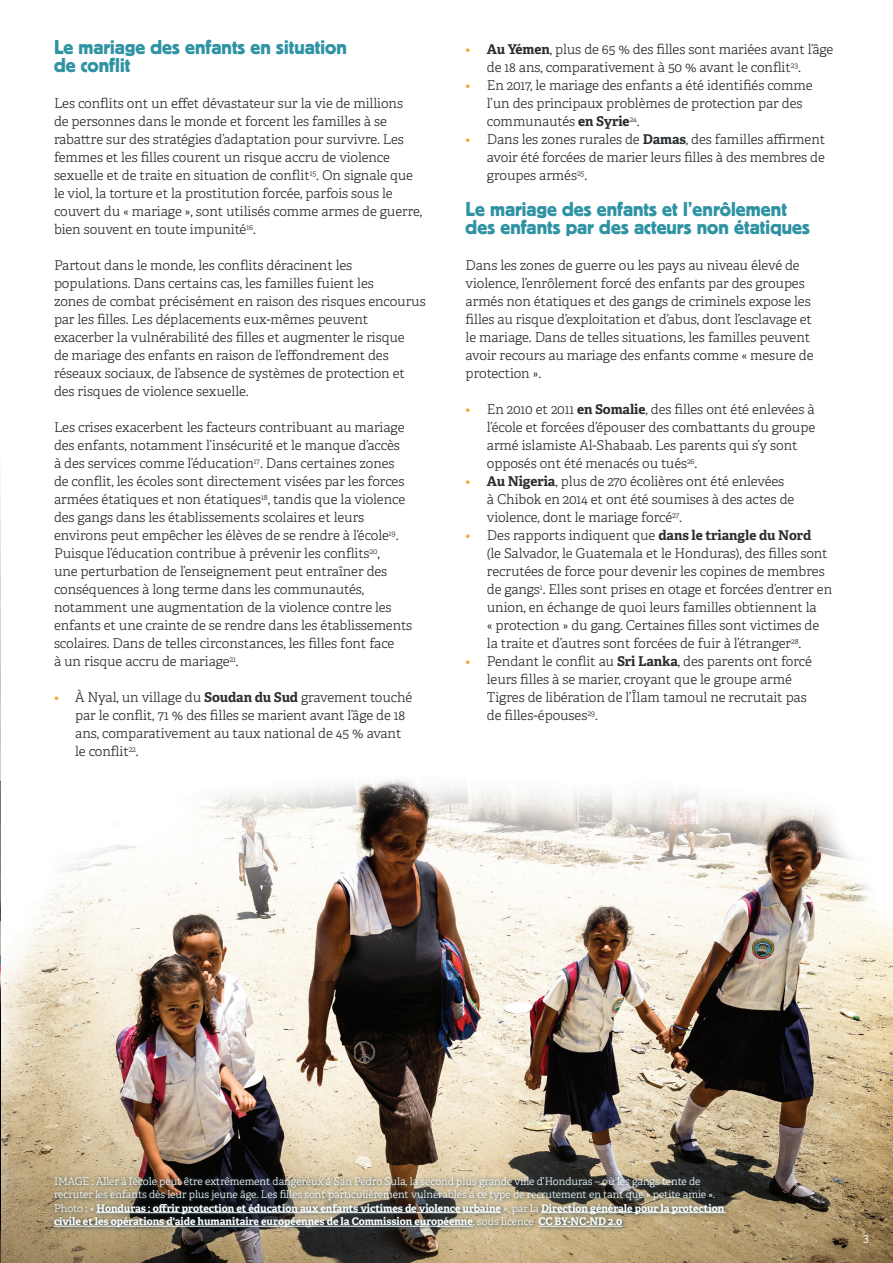
<style>
.page{position:relative;width:893px;height:1263px;background:#fff}
.page>*{position:absolute;margin:0;border:0;box-sizing:border-box;transform-origin:0 0}
.Bulleted{font:21px/18px "Platz";color:#2f93a4}
.Bulleted-2{font:300 13.5px/18px "Adelle";letter-spacing:-.005em;color:#2a2e30}
.Body_Text{font:300 13.5px/18px "Adelle";letter-spacing:-.005em;color:#2a2e30}
.Body_Text-2{font:300 12px "Adelle";color:#fff}
.Photo_credit{font:300 10.5px/13.5px "Adelle";letter-spacing:-.005em;color:#fff}
.s1{color:#faa631}
.s2{font-weight:700}
</style>
<div class="page">
<img style="left:1px;top:779px;width:892px;height:484px">
<img style="left:0;top:701px;width:1px;height:562px">
<img style="left:51px;top:1173px;width:680px;height:59px">
<hr style="left:96px;top:1212px;width:405px;height:1px;background:#fff">
<hr style="left:541px;top:1212px;width:185px;height:1px;background:#fff">
<hr style="left:54px;top:1226px;width:419px;height:1px;background:#fff">
<hr style="left:538px;top:1226px;width:84px;height:1px;background:#fff">
<p class="Bulleted" style="left:54px;top:38px;width:294px">Le mariage des enfants en situation de conflit</p>
<p class="Body_Text" style="left:54px;top:94px;width:370px">Les conflits ont un effet dévastateur sur la vie de millions<br>de personnes dans le monde et forcent les familles à se rabattre sur des stratégies d’adaptation pour survivre. Les femmes et les filles courent un risque accru de violence sexuelle et de traite en situation de conflit<sup>15</sup>. On signale que le viol, la torture et la prostitution forcée, parfois sous le couvert du « mariage », sont utilisés comme armes de guerre, bien souvent en toute impunité<sup>16</sup>.</p>
<p class="Body_Text" style="left:54px;top:256px;width:373px">Partout dans le monde, les conflits déracinent les populations. Dans certains cas, les familles fuient les<br>zones de combat précisément en raison des risques encourus par les filles. Les déplacements eux-mêmes peuvent exacerber la vulnérabilité des filles et augmenter le risque<br>de mariage des enfants en raison de l’effondrement des réseaux sociaux, de l’absence de systèmes de protection et des risques de violence sexuelle.</p>
<p class="Body_Text" style="left:54px;top:418px;width:360px">Les crises exacerbent les facteurs contribuant au mariage des enfants, notamment l’insécurité et le manque d’accès<br>à des services comme l’éducation<sup>17</sup>. Dans certaines zones de conflit, les écoles sont directement visées par les forces armées étatiques et non étatiques<sup>18</sup>, tandis que la violence des gangs dans les établissements scolaires et leurs environs peut empêcher les élèves de se rendre à l’école<sup>19</sup>.<br>Puisque l’éducation contribue à prévenir les conflits<sup>20</sup>,<br>une perturbation de l’enseignement peut entraîner des conséquences à long terme dans les communautés, notamment une augmentation de la violence contre les enfants et une crainte de se rendre dans les établissements scolaires. Dans de telles circonstances, les filles font face<br>à un risque accru de mariage<sup>21</sup>.</p>
<p class="Bulleted-2" style="left:75px;top:688px;width:339px;text-indent:-21px"><span class="s1">•</span> À Nyal, un village du <span class="s2">Soudan du Sud</span> gravement touché par le conflit, 71 % des filles se marient avant l’âge de 18 ans, comparativement au taux national de 45 % avant le conflit<sup>22</sup>.</p>
<p class="Bulleted-2" style="left:487px;top:40px;width:348px;text-indent:-21px"><span class="s1">•</span> <span class="s2">Au Yémen</span>, plus de 65 % des filles sont mariées avant l’âge de 18 ans, comparativement à 50 % avant le conflit<sup>23</sup>.</p>
<p class="Bulleted-2" style="left:487px;top:76px;width:327px;text-indent:-21px"><span class="s1">•</span> En 2017, le mariage des enfants a été identifiés comme l’un des principaux problèmes de protection par des communautés <span class="s2">en Syrie</span><sup>24</sup>.</p>
<p class="Bulleted-2" style="left:487px;top:130px;width:340px;text-align:justify;text-indent:-21px"><span class="s1">•</span> Dans les zones rurales de <span class="s2">Damas</span>, des familles affirment avoir été forcées de marier leurs filles à des membres de groupes armés<sup>25</sup>.</p>
<p class="Bulleted" style="left:466px;top:200px;width:346px">Le mariage des enfants et l’enrôlement des enfants par des acteurs non étatiques</p>
<p class="Bulleted-2" style="left:466px;top:256px;width:349px">Dans les zones de guerre ou les pays au niveau élevé de violence, l’enrôlement forcé des enfants par des groupes armés non étatiques et des gangs de criminels expose les filles au risque d’exploitation et d’abus, dont l’esclavage et le mariage. Dans de telles situations, les familles peuvent avoir recours au mariage des enfants comme « mesure de protection ».</p>
<p class="Bulleted-2" style="left:487px;top:400px;width:330px;text-indent:-21px"><span class="s1">•</span> En 2010 et 2011 <span class="s2">en Somalie</span>, des filles ont été enlevées à l’école et forcées d’épouser des combattants du groupe armé islamiste Al-Shabaab. Les parents qui s’y sont opposés ont été menacés ou tués<sup>26</sup>.</p>
<p class="Bulleted-2" style="left:487px;top:472px;width:309px;text-indent:-21px"><span class="s1">•</span> <span class="s2">Au Nigeria</span>, plus de 270 écolières ont été enlevées à Chibok en 2014 et ont été soumises à des actes de violence, dont le mariage forcé<sup>27</sup>.</p>
<p class="Bulleted-2" style="left:487px;top:526px;width:347px;text-indent:-21px"><span class="s1">•</span> Des rapports indiquent que <span class="s2">dans le triangle du Nord<br></span>(le Salvador, le Guatemala et le Honduras), des filles sont recrutées de force pour devenir les copines de membres de gangs<sup>1</sup>. Elles sont prises en otage et forcées d’entrer en union, en échange de quoi leurs familles obtiennent la<br>« protection » du gang. Certaines filles sont victimes de la traite et d’autres sont forcées de fuir à l’étranger<sup>28</sup>.</p>
<p class="Bulleted-2" style="left:487px;top:652px;width:327px;text-indent:-21px"><span class="s1">•</span> Pendant le conflit au <span class="s2">Sri Lanka</span>, des parents ont forcé leurs filles à se marier, croyant que le groupe armé Tigres de libération de l’Îlam tamoul ne recrutait pas de filles-épouses<sup>29</sup>.</p>
<p class="Photo_credit" style="left:54px;top:1174px;width:672px">IMAGE : Aller à l’école peut être extrêmement dangereux à San Pedro Sula, la second plus grande ville d’Honduras – où les gangs tente de recruter les enfants dès leur plus jeune âge. Les filles sont particulièrement vulnérables à ce type de recrutement en tant que « petite amie ».<br>Photo : « <span class="s2">Honduras : offrir protection et éducation aux enfants victimes de violence urbaine</span> », par la <span class="s2">Direction générale pour la protection civile et les opérations d'aide humanitaire européennes de la Commission européenne</span>, sous licence <span class="s2">CC BY-NC-ND 2.0</span></p>
<p class="Body_Text-2" style="left:863px;top:1230px;width:7px">3</p>
</div>
